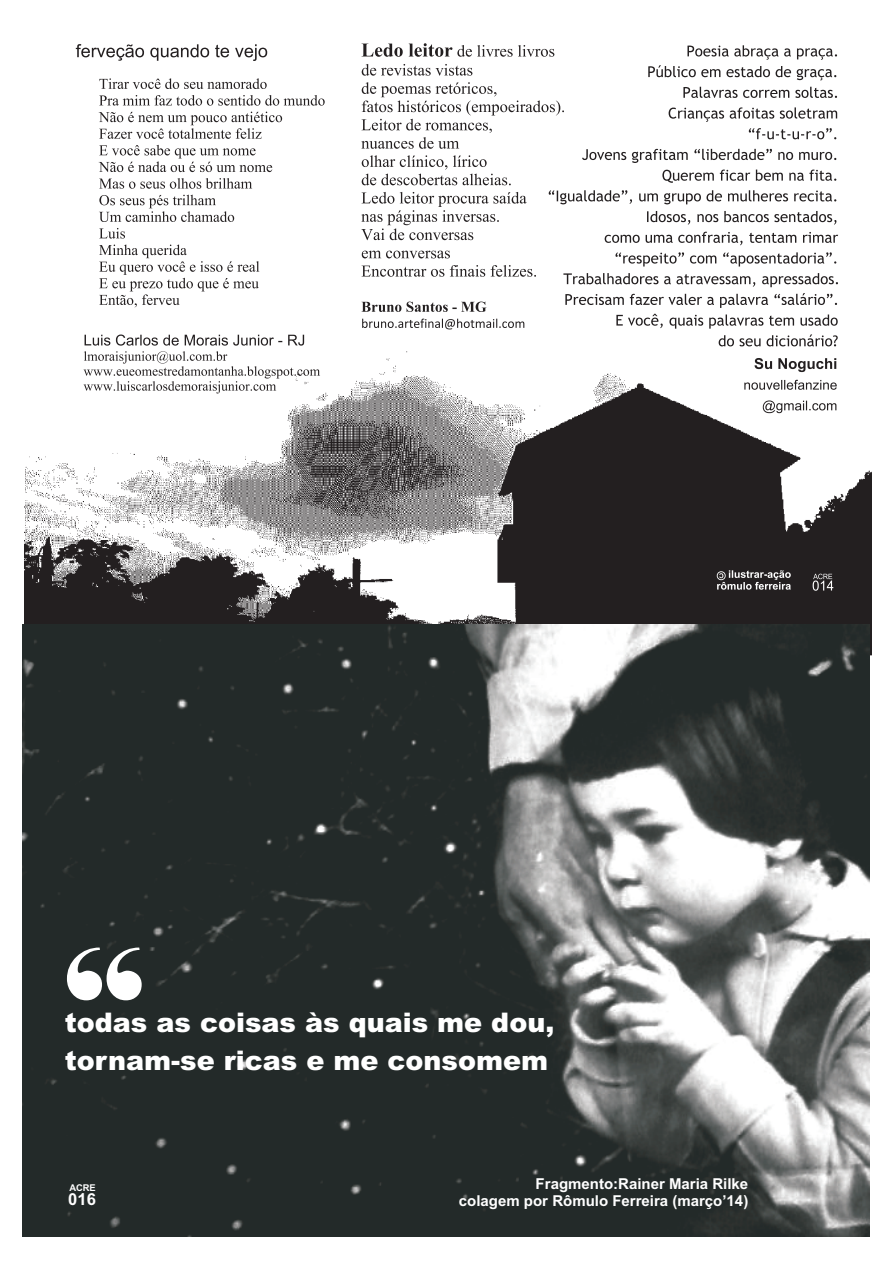
<style>
.page{position:relative;width:893px;height:1262px;background:#fff}
.page>*{position:absolute;margin:0;border:0;box-sizing:border-box;transform-origin:0 0}
.t1{font:173.7px "Elephant";color:#fff}
.t2{font:900 27px/38.1px "Arial";color:#fff}
.t3{font:700 16.5px "Arial";color:#fff}
.t4{font:700 15px/16.8px "Arial";color:#fff;text-align:right}
.t5{font:700 9.3px "Arial";color:#fff}
</style>
<div class="page">
<img style="left:25px;top:324px;width:846px;height:333px">
<svg style="left:99px;top:78px;width:168px;height:11px"></svg>
<svg style="left:99px;top:95px;width:226px;height:11px"></svg>
<svg style="left:99px;top:112px;width:183px;height:27px"></svg>
<svg style="left:99px;top:145px;width:173px;height:27px"></svg>
<svg style="left:99px;top:178px;width:153px;height:11px"></svg>
<svg style="left:99px;top:195px;width:135px;height:27px"></svg>
<svg style="left:99px;top:228px;width:26px;height:10px"></svg>
<svg style="left:99px;top:244px;width:160px;height:63px"></svg>
<svg style="left:76px;top:44px;width:191px;height:17px"></svg>
<svg style="left:85px;top:334px;width:219px;height:11px"></svg>
<svg style="left:83px;top:351px;width:237px;height:42px"></svg>
<svg style="left:361px;top:43px;width:193px;height:14px"></svg>
<svg style="left:362px;top:64px;width:110px;height:12px"></svg>
<svg style="left:361px;top:82px;width:203px;height:67px"></svg>
<svg style="left:362px;top:155px;width:149px;height:30px"></svg>
<svg style="left:361px;top:192px;width:165px;height:48px"></svg>
<svg style="left:362px;top:251px;width:88px;height:7px"></svg>
<svg style="left:361px;top:265px;width:175px;height:12px"></svg>
<svg style="left:361px;top:301px;width:125px;height:11px"></svg>
<svg style="left:362px;top:318px;width:162px;height:11px"></svg>
<svg style="left:648px;top:45px;width:189px;height:35px"></svg>
<svg style="left:683px;top:87px;width:154px;height:11px"></svg>
<svg style="left:668px;top:107px;width:169px;height:15px"></svg>
<svg style="left:748px;top:128px;width:88px;height:11px"></svg>
<svg style="left:582px;top:149px;width:254px;height:14px"></svg>
<svg style="left:662px;top:169px;width:174px;height:14px"></svg>
<svg style="left:548px;top:190px;width:288px;height:14px"></svg>
<svg style="left:647px;top:211px;width:189px;height:14px"></svg>
<svg style="left:604px;top:232px;width:234px;height:13px"></svg>
<svg style="left:615px;top:252px;width:221px;height:14px"></svg>
<svg style="left:563px;top:273px;width:275px;height:14px"></svg>
<svg style="left:565px;top:293px;width:272px;height:15px"></svg>
<svg style="left:616px;top:314px;width:221px;height:32px"></svg>
<svg style="left:754px;top:358px;width:82px;height:14px"></svg>
<svg style="left:744px;top:380px;width:92px;height:10px"></svg>
<svg style="left:762px;top:400px;width:74px;height:13px"></svg>
<svg style="left:812px;top:573px;width:21px;height:17px"></svg>
<div style="left:739px;top:572px;width:41px;height:39px;background:#231f20"></div>
<svg style="left:716px;top:570px;width:74px;height:19px"></svg>
<img style="left:22px;top:624px;width:847px;height:612px">
<h1 class="t1" style="left:65px;top:907px;width:81px">“</h1>
<h2 class="t2" style="left:65px;top:1006px;width:491px">todas as coisas às quais me dou, tornam-se ricas e me consomem</h2>
<p class="t5" style="left:69px;top:1184px;width:28px">ACRE</p>
<p class="t3" style="left:68px;top:1193px;width:29px">016</p>
<p class="t4" style="left:459px;top:1176px;width:291px">Fragmento:Rainer Maria Rilke<br>colagem por Rômulo Ferreira (março’14)</p>
</div>
